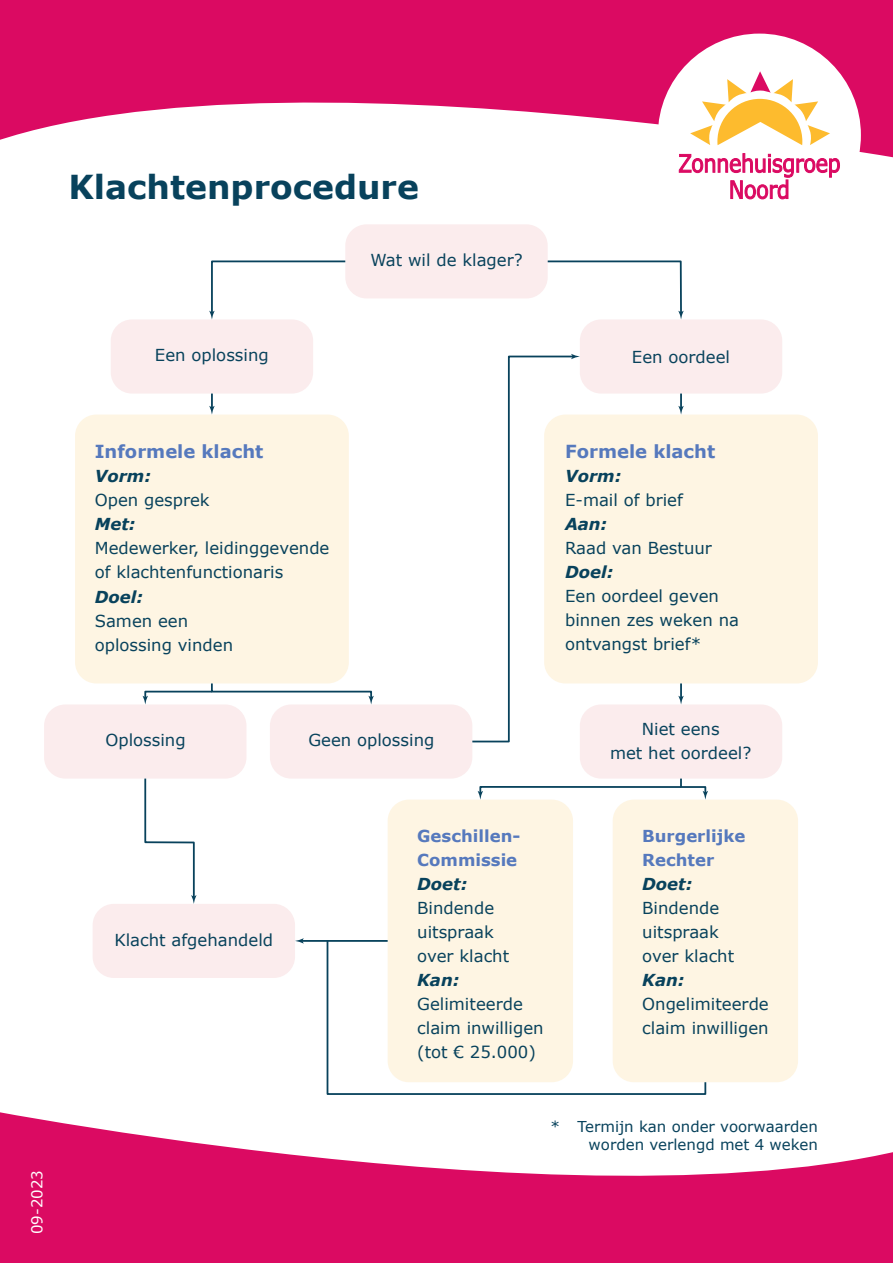
<style>
.page{position:relative;width:893px;height:1263px;background:#fff}
.page>*{position:absolute;margin:0;border:0;box-sizing:border-box;transform-origin:0 0}
.t1{font:700 33px "Verdana";color:#08425c}
.t2{font:700 18px "Verdana";color:#5679bd}
.t3{font:16.5px/24px "Verdana";color:#08425c}
.t4{font:italic 700 16.5px "Verdana";color:#08425c}
.t5{font:700 16.5px/24px "Verdana";color:#5679bd}
.t6{font:15px/18px "Verdana";color:#08425c;text-align:right}
.t7{font:15px "Verdana";color:#fff}
</style>
<div class="page">
<svg style="left:0;top:0;width:893px;height:158px;fill:#db0a62"></svg>
<div style="left:658px;top:34px;width:203px;height:203px;background:#fff;border-radius:50%"></div>
<svg style="left:679px;top:153px;width:161px;height:46px"></svg>
<svg style="left:690px;top:71px;width:140px;height:74px"></svg>
<svg style="left:0;top:1065px;width:893px;height:198px;fill:#db0a62"></svg>
<div style="left:345px;top:224px;width:203px;height:74px;background:#fbeced;border-radius:21px"></div>
<div style="left:111px;top:319px;width:202px;height:75px;background:#fbeced;border-radius:21px"></div>
<div style="left:75px;top:415px;width:274px;height:268px;background:#fef5e3;border-radius:21px"></div>
<div style="left:580px;top:319px;width:202px;height:75px;background:#fbeced;border-radius:21px"></div>
<div style="left:544px;top:415px;width:274px;height:268px;background:#fef5e3;border-radius:21px"></div>
<div style="left:388px;top:799px;width:185px;height:283px;background:#fef5e3;border-radius:21px"></div>
<div style="left:613px;top:799px;width:185px;height:283px;background:#fef5e3;border-radius:21px"></div>
<div style="left:44px;top:704px;width:202px;height:74px;background:#fbeced;border-radius:21px"></div>
<div style="left:270px;top:704px;width:202px;height:74px;background:#fbeced;border-radius:21px"></div>
<div style="left:93px;top:904px;width:202px;height:74px;background:#fbeced;border-radius:21px"></div>
<div style="left:580px;top:704px;width:202px;height:74px;background:#fbeced;border-radius:21px"></div>
<svg style="left:546px;top:260px;width:138px;height:59px"></svg>
<svg style="left:678px;top:394px;width:6px;height:21px"></svg>
<svg style="left:209px;top:260px;width:138px;height:59px"></svg>
<svg style="left:209px;top:394px;width:6px;height:21px"></svg>
<svg style="left:143px;top:682px;width:231px;height:22px"></svg>
<svg style="left:143px;top:778px;width:53px;height:126px"></svg>
<svg style="left:678px;top:683px;width:6px;height:21px"></svg>
<svg style="left:478px;top:777px;width:230px;height:22px"></svg>
<hr style="left:301px;top:940px;width:87px;height:2px;background:#08425c">
<svg style="left:295px;top:938px;width:9px;height:5px"></svg>
<svg style="left:326px;top:940px;width:381px;height:156px"></svg>
<svg style="left:471px;top:354px;width:109px;height:389px"></svg>
<h1 class="t1" style="left:68px;top:164px;width:352px">Klachtenprocedure</h1>
<p class="t3" style="left:155px;top:343px;width:115px">Een oplossing</p>
<p class="t3" style="left:370px;top:248px;width:154px">Wat wil de klager?</p>
<p class="t3" style="left:632px;top:344px;width:100px">Een oordeel</p>
<p class="t7" style="left:27px;top:1234px;width:66px;rotate:-90deg">09-2023</p>
<p class="t2" style="left:95px;top:439px;width:170px">Informele klacht</p>
<p class="t4" style="left:95px;top:465px;width:58px">Vorm:</p>
<p class="t3" style="left:95px;top:488px;width:116px">Open gesprek</p>
<p class="t4" style="left:95px;top:513px;width:42px">Met:</p>
<p class="t3" style="left:95px;top:536px;width:236px">Medewerker, leidinggevende of klachtenfunctionaris</p>
<p class="t4" style="left:95px;top:585px;width:50px">Doel:</p>
<p class="t3" style="left:95px;top:608px;width:140px">Samen een oplossing vinden</p>
<p class="t3" style="left:105px;top:728px;width:82px">Oplossing</p>
<p class="t3" style="left:308px;top:728px;width:127px">Geen oplossing</p>
<p class="t2" style="left:565px;top:439px;width:152px">Formele klacht</p>
<p class="t4" style="left:565px;top:465px;width:58px">Vorm:</p>
<p class="t3" style="left:565px;top:488px;width:119px">E-mail of brief</p>
<p class="t4" style="left:565px;top:513px;width:44px">Aan:</p>
<p class="t3" style="left:565px;top:536px;width:148px">Raad van Bestuur</p>
<p class="t4" style="left:565px;top:561px;width:50px">Doel:</p>
<p class="t3" style="left:565px;top:584px;width:175px">Een oordeel geven binnen zes weken na ontvangst brief*</p>
<p class="t3" style="left:610px;top:717px;width:143px;text-align:center">Niet eens<br>met het oordeel?</p>
<p class="t3" style="left:114px;top:927px;width:160px">Klacht afgehandeld</p>
<p class="t5" style="left:417px;top:824px;width:105px">Geschillen-<br>Commissie</p>
<p class="t4" style="left:417px;top:872px;width:52px">Doet:</p>
<p class="t3" style="left:417px;top:896px;width:93px">Bindende uitspraak over klacht</p>
<p class="t4" style="left:417px;top:968px;width:44px">Kan:</p>
<p class="t3" style="left:417px;top:992px;width:128px">Gelimiteerde claim inwilligen (tot € 25.000)</p>
<p class="t5" style="left:642px;top:824px;width:105px">Burgerlijke<br>Rechter</p>
<p class="t4" style="left:642px;top:872px;width:52px">Doet:</p>
<p class="t3" style="left:642px;top:896px;width:93px">Bindende uitspraak over klacht</p>
<p class="t4" style="left:642px;top:968px;width:44px">Kan:</p>
<p class="t3" style="left:642px;top:992px;width:128px">Ongelimiteerde claim inwilligen</p>
<p class="t6" style="left:550px;top:1117px;width:269px">* Termijn kan onder voorwaarden worden verlengd met 4 weken</p>
</div>
